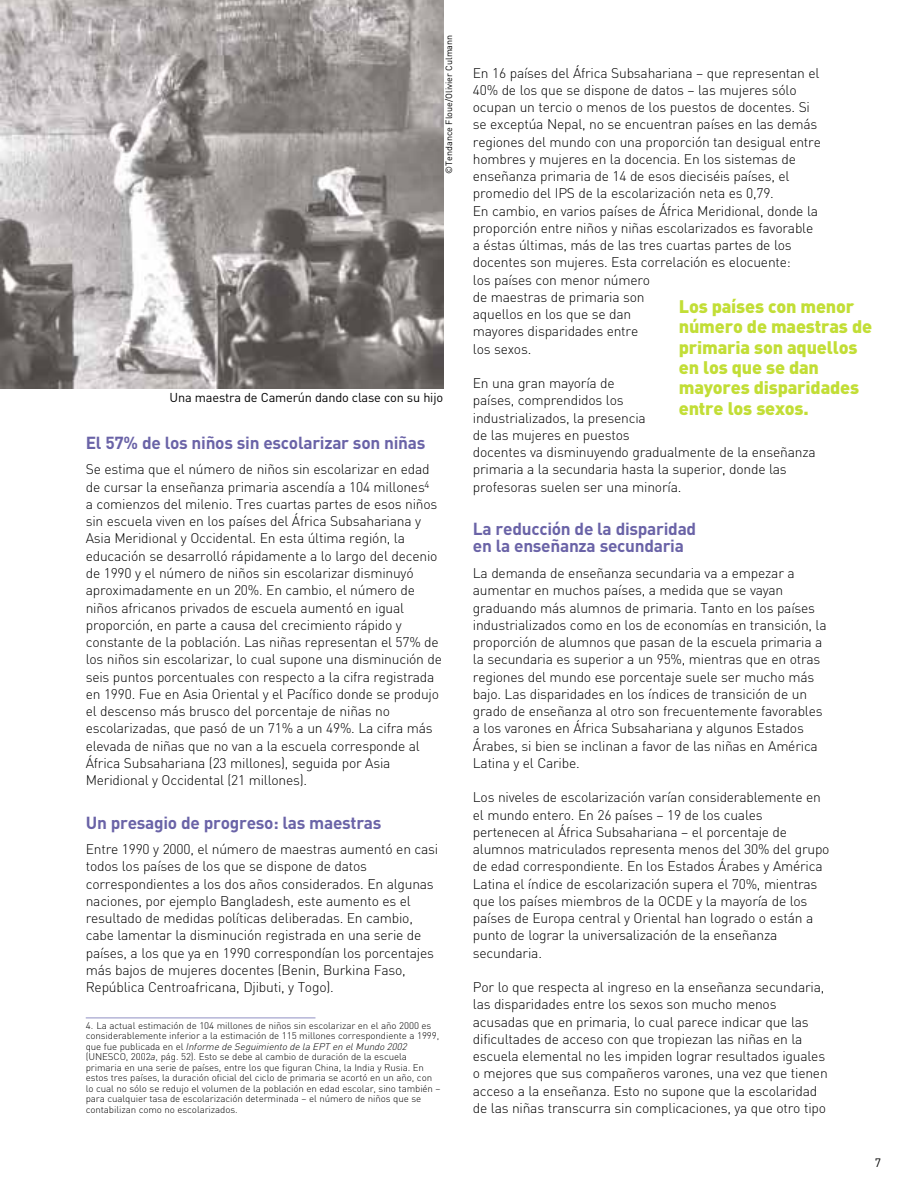
<style>
.page{position:relative;width:914px;height:1190px;background:#fff}
.page>*{position:absolute;margin:0;border:0;box-sizing:border-box;transform-origin:0 0}
.t1{font:900 18px/20.2px "DIN";letter-spacing:-.01em;color:#c2de36}
.t2{font:700 17.25px/17.2px "DIN";letter-spacing:-.015em;color:#6a63a7}
.t3{font:300 13.8px/17.2px "DIN";letter-spacing:-.015em;color:#000}
.t4{font:12.75px "DIN";letter-spacing:-.015em;color:#000}
.t5{font:12px "DIN";color:#000}
.t6{font:300 9.45px/10.5px "DIN";letter-spacing:-.01em;color:#000}
.t7{font:9px "DIN";color:#000}
.s1{font-style:italic}
</style>
<div class="page">
<hr style="left:86px;top:1017px;width:229px;height:1px;background:#9090c3">
<img style="left:1px;top:0;width:442px;height:388px">
<p class="t7" style="left:445px;top:174px;width:141px;rotate:-90deg">©Tendance Floue/Olivier Culmann</p>
<p class="t4" style="left:170px;top:393px;width:275px">Una maestra de Camerún dando clase con su hijo</p>
<p class="t2" style="left:86px;top:436px;width:341px">El 57% de los niños sin escolarizar son niñas</p>
<p class="t3" style="left:86px;top:462px;width:358px">Se estima que el número de niños sin escolarizar en edad de cursar la enseñanza primaria ascendía a 104 millones<sup>4<br></sup>a comienzos del milenio. Tres cuartas partes de esos niños sin escuela viven en los países del África Subsahariana y Asia Meridional y Occidental. En esta última región, la educación se desarrolló rápidamente a lo largo del decenio de 1990 y el número de niños sin escolarizar disminuyó aproximadamente en un 20%. En cambio, el número de niños africanos privados de escuela aumentó en igual proporción, en parte a causa del crecimiento rápido y constante de la población. Las niñas representan el 57% de los niños sin escolarizar, lo cual supone una disminución de seis puntos porcentuales con respecto a la cifra registrada en 1990. Fue en Asia Oriental y el Pacífico donde se produjo el descenso más brusco del porcentaje de niñas no escolarizadas, que pasó de un 71% a un 49%. La cifra más elevada de niñas que no van a la escuela corresponde al África Subsahariana (23 millones), seguida por Asia Meridional y Occidental (21 millones).</p>
<p class="t2" style="left:86px;top:815px;width:297px">Un presagio de progreso: las maestras</p>
<p class="t3" style="left:86px;top:842px;width:354px">Entre 1990 y 2000, el número de maestras aumentó en casi todos los países de los que se dispone de datos correspondientes a los dos años considerados. En algunas naciones, por ejemplo Bangladesh, este aumento es el resultado de medidas políticas deliberadas. En cambio, cabe lamentar la disminución registrada en una serie de países, a los que ya en 1990 correspondían los porcentajes más bajos de mujeres docentes (Benin, Burkina Faso, República Centroafricana, Djibuti, y Togo).</p>
<p class="t6" style="left:86px;top:1021px;width:356px">4. La actual estimación de 104 millones de niños sin escolarizar en el año 2000 es considerablemente inferior a la estimación de 115 millones correspondiente a 1999, que fue publicada en el <span class="s1">Informe de Seguimiento de la EPT en el Mundo 2002 </span>(UNESCO, 2002<span class="s1">a</span>, pág. 52). Esto se debe al cambio de duración de la escuela primaria en una serie de países, entre los que figuran China, la India y Rusia. En estos tres países, la duración oficial del ciclo de primaria se acortó en un año, con lo cual no sólo se redujo el volumen de la población en edad escolar, sino también – para cualquier tasa de escolarización determinada – el número de niños que se contabilizan como no escolarizados.</p>
<p class="t3" style="left:473px;top:66px;width:349px">En 16 países del África Subsahariana – que representan el 40% de los que se dispone de datos – las mujeres sólo ocupan un tercio o menos de los puestos de docentes. Si se exceptúa Nepal, no se encuentran países en las demás regiones del mundo con una proporción tan desigual entre hombres y mujeres en la docencia. En los sistemas de enseñanza primaria de 14 de esos dieciséis países, el promedio del IPS de la escolarización neta es 0,79.<br>En cambio, en varios países de África Meridional, donde la proporción entre niños y niñas escolarizados es favorable a éstas últimas, más de las tres cuartas partes de los docentes son mujeres. Esta correlación es elocuente:<br>los países con menor número<br>de maestras de primaria son<br>aquellos en los que se dan<br>mayores disparidades entre<br>los sexos.</p>
<p class="t3" style="left:473px;top:376px;width:344px">En una gran mayoría de<br>países, comprendidos los<br>industrializados, la presencia<br>de las mujeres en puestos<br>docentes va disminuyendo gradualmente de la enseñanza primaria a la secundaria hasta la superior, donde las profesoras suelen ser una minoría.</p>
<p class="t2" style="left:473px;top:522px;width:225px">La reducción de la disparidad en la enseñanza secundaria</p>
<p class="t3" style="left:473px;top:566px;width:355px">La demanda de enseñanza secundaria va a empezar a aumentar en muchos países, a medida que se vayan graduando más alumnos de primaria. Tanto en los países industrializados como en los de economías en transición, la proporción de alumnos que pasan de la escuela primaria a la secundaria es superior a un 95%, mientras que en otras regiones del mundo ese porcentaje suele ser mucho más bajo. Las disparidades en los índices de transición de un grado de enseñanza al otro son frecuentemente favorables a los varones en África Subsahariana y algunos Estados Árabes, si bien se inclinan a favor de las niñas en América Latina y el Caribe.</p>
<p class="t3" style="left:473px;top:790px;width:358px">Los niveles de escolarización varían considerablemente en el mundo entero. En 26 países – 19 de los cuales pertenecen al África Subsahariana – el porcentaje de alumnos matriculados representa menos del 30% del grupo de edad correspondiente. En los Estados Árabes y América Latina el índice de escolarización supera el 70%, mientras que los países miembros de la OCDE y la mayoría de los países de Europa central y Oriental han logrado o están a punto de lograr la universalización de la enseñanza secundaria.</p>
<p class="t3" style="left:473px;top:980px;width:356px">Por lo que respecta al ingreso en la enseñanza secundaria, las disparidades entre los sexos son mucho menos acusadas que en primaria, lo cual parece indicar que las dificultades de acceso con que tropiezan las niñas en la escuela elemental no les impiden lograr resultados iguales o mejores que sus compañeros varones, una vez que tienen acceso a la enseñanza. Esto no supone que la escolaridad de las niñas transcurra sin complicaciones, ya que otro tipo</p>
<h1 class="t1" style="left:678px;top:299px;width:195px">Los países con menor número de maestras de primaria son aquellos en los que se dan mayores disparidades entre los sexos.</h1>
<p class="t5" style="left:874px;top:1158px;width:8px">7</p>
</div>
